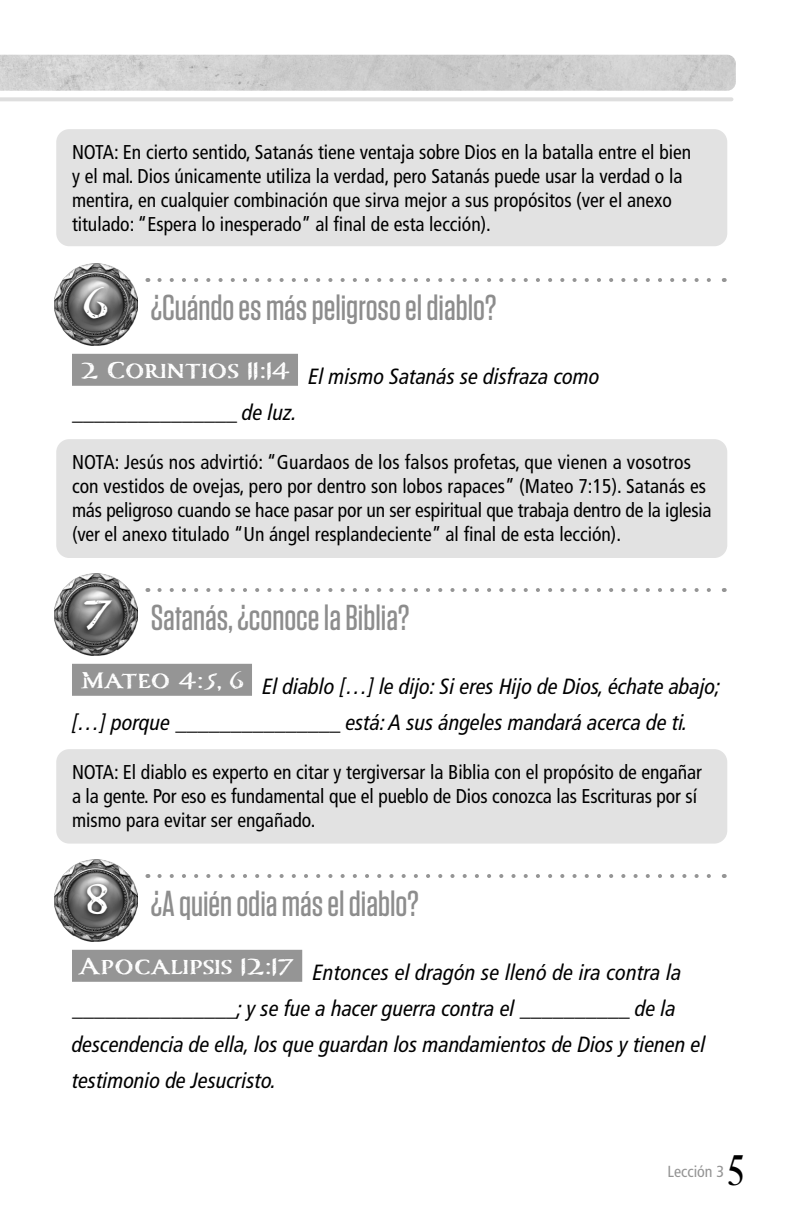
<style>
.page{position:relative;width:792px;height:1224px;background:#fff}
.page>*{position:absolute;margin:0;border:0;box-sizing:border-box;transform-origin:0 0}
.Compass_Numbers{font:700 50px "Carta Marina";color:#fff}
.t1{font:44px "Desire Pro";color:#000}
.Questions_1{font:500 36px "Tungsten";color:#8d8d8d}
.Scripture_with_blanks{font:italic condensed 22px/36px "Frutiger LT Pro";color:#000}
.NOTE{font:condensed 20px/24px "Frutiger LT Pro";color:#000}
.t2{font:condensed 16px "Frutiger LT Pro";color:#949494}
</style>
<div class="page">
<img style="left:0;top:55px;width:736px;height:36px">
<hr style="left:0;top:97px;width:732px;height:4px;background:#dedede">
<div style="left:72px;top:354px;width:226px;height:32px;background:#959595"></div>
<div style="left:72px;top:664px;width:180px;height:32px;background:#959595"></div>
<div style="left:72px;top:950px;width:230px;height:32px;background:#959595"></div>
<img style="left:54px;top:264px;width:83px;height:82px">
<div style="left:78px;top:283px;width:35px;height:43px;background:#000;opacity:.75"></div>
<img style="left:54px;top:574px;width:83px;height:82px">
<div style="left:78px;top:596px;width:39px;height:41px;background:#000;opacity:.75"></div>
<img style="left:54px;top:860px;width:83px;height:82px">
<div style="left:81px;top:879px;width:31px;height:42px;background:#000;opacity:.75"></div>
<div style="left:56px;top:129px;width:671px;height:117px;background:#e2e2e2;border-radius:13px"></div>
<svg style="left:159px;top:278px;width:552px;height:4px"></svg>
<div style="left:56px;top:439px;width:671px;height:119px;background:#e2e2e2;border-radius:13px"></div>
<svg style="left:159px;top:588px;width:552px;height:4px"></svg>
<div style="left:56px;top:749px;width:671px;height:95px;background:#e2e2e2;border-radius:13px"></div>
<svg style="left:159px;top:874px;width:552px;height:4px"></svg>
<p class="NOTE" style="left:72px;top:140px;width:621px">NOTA: En cierto sentido, Satanás tiene ventaja sobre Dios en la batalla entre el bien y el mal. Dios únicamente utiliza la verdad, pero Satanás puede usar la verdad o la mentira, en cualquier combinación que sirva mejor a sus propósitos (ver el anexo titulado: “Espera lo inesperado” al final de esta lección).</p>
<p class="Compass_Numbers" style="left:83px;top:273px;width:27px">6</p>
<p class="Questions_1" style="left:151px;top:289px;width:347px">¿Cuándo es más peligroso el diablo?</p>
<p class="Scripture_with_blanks" style="left:72px;top:358px;width:529px;text-indent:8px"><sup>2</sup> <sup>Corintios</sup> <sup>11:14</sup> El mismo Satanás se disfraza como _______________ de luz.</p>
<p class="NOTE" style="left:72px;top:450px;width:641px">NOTA: Jesús nos advirtió: “Guardaos de los falsos profetas, que vienen a vosotros con vestidos de ovejas, pero por dentro son lobos rapaces” (Mateo 7:15). Satanás es más peligroso cuando se hace pasar por un ser espiritual que trabaja dentro de la iglesia (ver el anexo titulado “Un ángel resplandeciente” al final de esta lección).</p>
<p class="Compass_Numbers" style="left:83px;top:583px;width:31px">7</p>
<p class="Questions_1" style="left:151px;top:599px;width:260px">Satanás, ¿conoce la Biblia?</p>
<p class="Scripture_with_blanks" style="left:72px;top:668px;width:650px;text-indent:8px"><sup>Mateo</sup> <sup>4:5,</sup> <sup>6</sup> El diablo […] le dijo: Si eres Hijo de Dios, échate abajo; […] porque _______________ está: A sus ángeles mandará acerca de ti.</p>
<p class="NOTE" style="left:72px;top:760px;width:631px">NOTA: El diablo es experto en citar y tergiversar la Biblia con el propósito de engañar a la gente. Por eso es fundamental que el pueblo de Dios conozca las Escrituras por sí mismo para evitar ser engañado.</p>
<p class="Compass_Numbers" style="left:85px;top:869px;width:27px">8</p>
<p class="Questions_1" style="left:151px;top:885px;width:269px">¿A quién odia más el diablo?</p>
<p class="Scripture_with_blanks" style="left:72px;top:954px;width:635px"><sup>Apocalipsis</sup> <sup>12:17</sup> Entonces el dragón se llenó de ira contra la _______________; y se fue a hacer guerra contra el __________ de la descendencia de ella, los que guardan los mandamientos de Dios y tienen el testimonio de Jesucristo.</p>
<p class="t2" style="left:668px;top:1162px;width:58px">Lección 3</p>
<h2 class="t1" style="left:728px;top:1144px;width:17px">5</h2>
</div>
